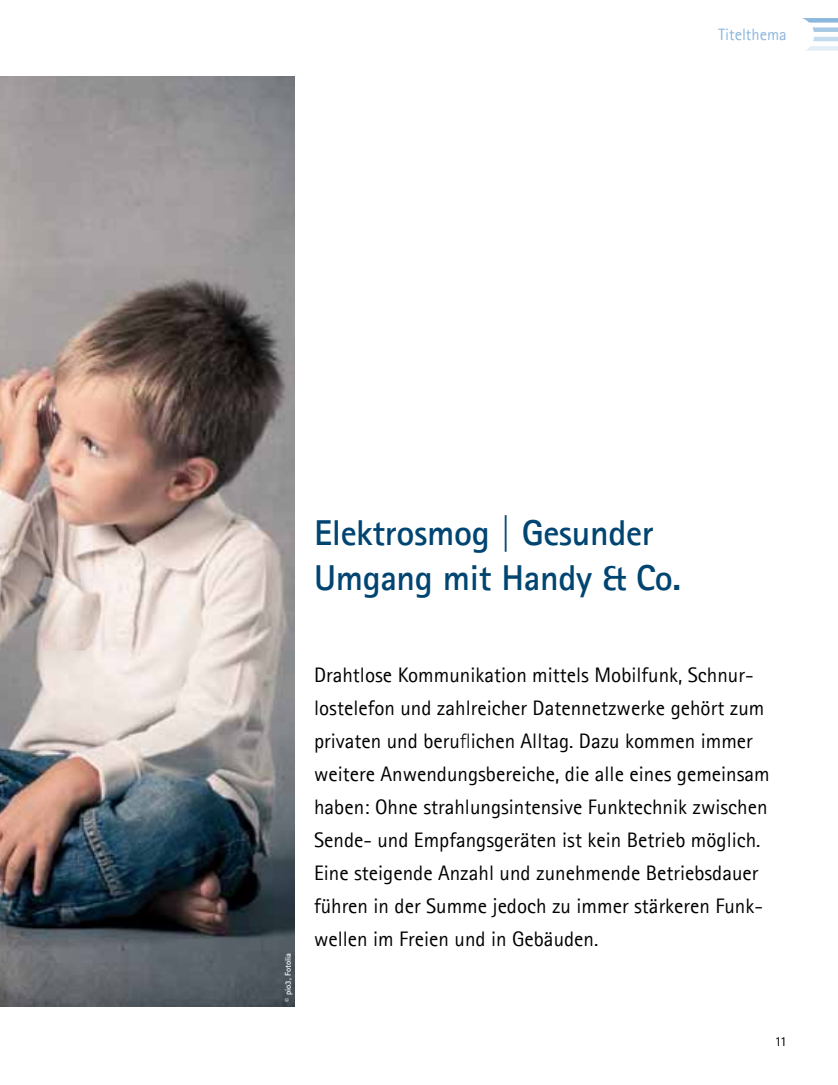
<style>
.page{position:relative;width:838px;height:1085px;background:#fff}
.page>*{position:absolute;margin:0;border:0;box-sizing:border-box;transform-origin:0 0}
.t1{font:700 36px/45px "Agfa Rotis Sans Serif";letter-spacing:-.01em;color:#004571}
.t2{font:21px/33px "Agfa Rotis Sans Serif";color:#000}
.t3{font:16.5px "Agfa Rotis Sans Serif";color:#8cb7de}
.t4{font:13.5px "Agfa Rotis Sans Serif";color:#000}
.t5{font:700 8.25px "Agfa Rotis Sans Serif";color:#fff}
</style>
<div class="page">
<div style="left:790px;top:18px;width:48px;height:5px;background:#8cb7de"></div>
<div style="left:790px;top:27px;width:48px;height:5px;background:#a8c9e6"></div>
<hr style="left:790px;top:37px;width:48px;height:4px;background:#c5dbee">
<div style="left:790px;top:46px;width:48px;height:5px;background:#e2edf6"></div>
<div style="left:778px;top:18px;width:35px;height:35px;background:#fff;border-radius:50%"></div>
<div style="left:777px;top:17px;width:37px;height:36px;border:2px solid #fff;border-radius:50%"></div>
<img style="left:0;top:77px;width:295px;height:928px">
<p class="t3" style="left:718px;top:25px;width:70px">Titelthema</p>
<h1 class="t1" style="left:314px;top:509px;width:369px">Elektrosmog | Gesunder<br>Umgang mit Handy &amp; Co.</h1>
<p class="t5" style="left:283px;top:1001px;width:50px;rotate:-90deg">© pio3, Fotolia</p>
<p class="t2" style="left:314px;top:657px;width:457px">Drahtlose Kommunikation mittels Mobilfunk, Schnur&shy;lostelefon und zahlreicher Datennetzwerke gehört zum privaten und beruflichen Alltag. Dazu kommen immer weitere Anwendungsbereiche, die alle eines gemeinsam haben: Ohne strahlungsintensive Funktechnik zwischen Sende- und Empfangsgeräten ist kein Betrieb möglich.<br>Eine steigende Anzahl und zunehmende Betriebsdauer führen in der Summe jedoch zu immer stärkeren Funk&shy;wellen im Freien und in Gebäuden.</p>
<p class="t4" style="left:775px;top:1033px;width:14px">11</p>
</div>
